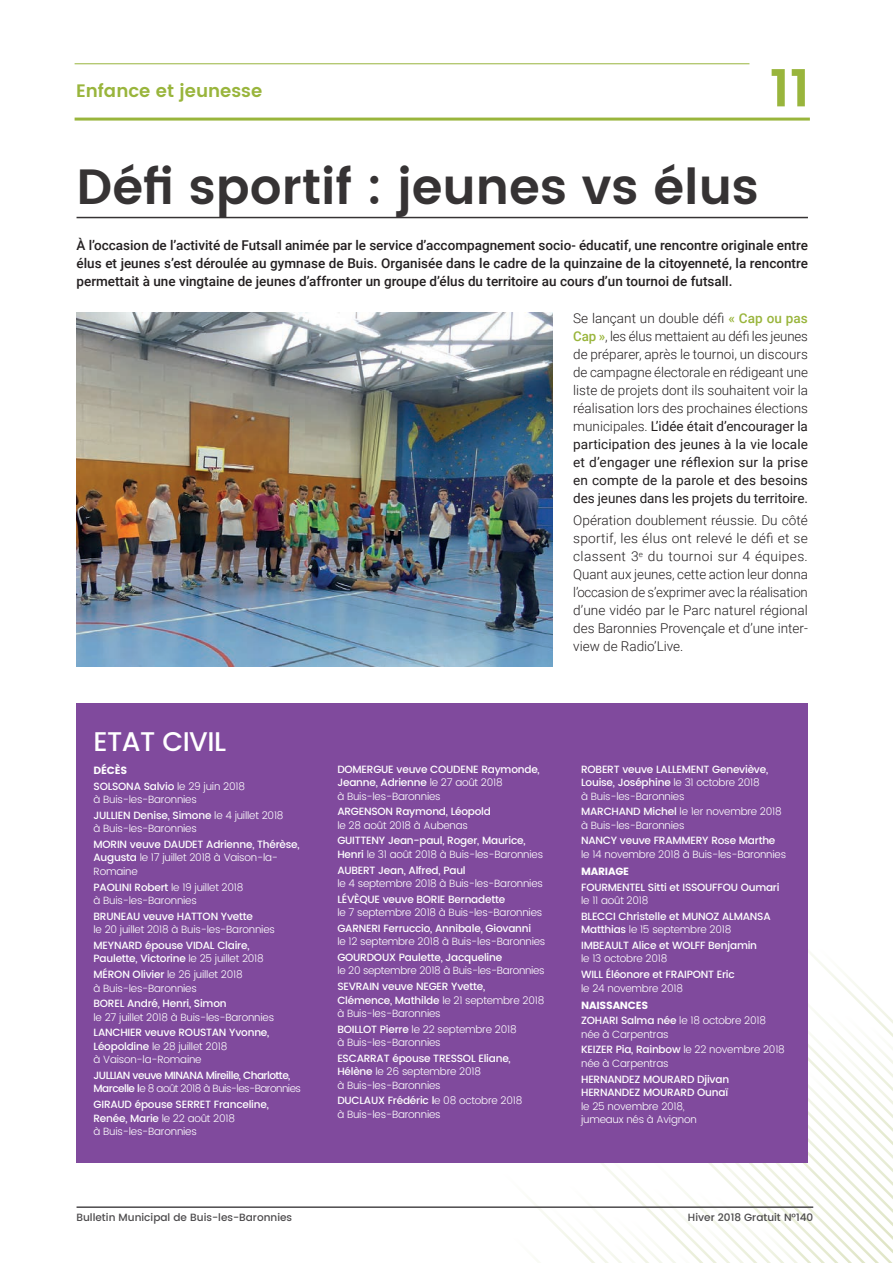
<style>
.page{position:relative;width:893px;height:1263px;background:#fff}
.page>*{position:absolute;margin:0;border:0;box-sizing:border-box;transform-origin:0 0}
.t1{font:600 52.5px "Poppins";color:#99b53c}
.t2{font:600 49.5px "Poppins";color:#363334}
.t3{font:500 27px "Poppins";letter-spacing:-.02em;color:#fff}
.t4{font:600 18px "Poppins";color:#99b53c}
.t5{font:300 13.5px/18px "Roboto";color:#231f20;text-align:justify}
.t6{font:500 13.5px/18px "Roboto";color:#231f20;text-align:justify}
.t7{font:500 10.5px/13.5px "Poppins";letter-spacing:-.02em;color:#fff}
.t8{font:300 10.5px/13.5px "Poppins";letter-spacing:-.02em;color:#fff}
.t9{font:500 10.5px/13.5px "Poppins";letter-spacing:-.05em;color:#fff}
.t10{font:500 10.5px "Poppins";color:#4c4a4c}
.t11{font:10.5px "Poppins";letter-spacing:-.02em;color:#fff}
.s1{font-weight:500;color:#99b53c}
.s2{font-weight:400}
.s3{font-weight:300}
.s4{font-weight:500}
</style>
<div class="page">
<svg style="left:503px;top:950px;width:390px;height:313px"></svg>
<hr style="left:75px;top:118px;width:735px;height:3px;background:#99b53c">
<hr style="left:77px;top:1206px;width:736px;height:2px;background:#4c4a4c">
<hr style="left:75px;top:64px;width:674px;height:1px;background:#99b53c">
<div style="left:77px;top:703px;width:731px;height:459px;background:#804a9d"></div>
<hr style="left:77px;top:217px;width:731px;height:1px;background:#363334">
<img style="left:77px;top:313px;width:476px;height:354px">
<h3 class="t4" style="left:76px;top:77px;width:188px">Enfance et jeunesse</h3>
<h1 class="t1" style="left:770px;top:49px;width:42px">11</h1>
<h2 class="t2" style="left:77px;top:150px;width:684px">Défi sportif : jeunes vs élus</h2>
<p class="t6" style="left:77px;top:236px;width:733px">À l’occasion de l’activité de Futsall animée par le service d’accompagnement socio- éducatif, une rencontre originale entre élus et jeunes s’est déroulée au gymnase de Buis. Organisée dans le cadre de la quinzaine de la citoyenneté, la rencontre permettait à une vingtaine de jeunes d’affronter un groupe d’élus du territoire au cours d’un tournoi de futsall.</p>
<p class="t5" style="left:573px;top:309px;width:236px">Se lançant un double défi <span class="s1">« Cap ou pas Cap »</span>, les élus mettaient au défi les jeunes de préparer, après le tournoi, un discours de campagne électorale en rédigeant une liste de projets dont ils souhaitent voir la réalisation lors des prochaines élections municipales. <span class="s2">L’idée était d’encourager la participation des jeunes à la vie locale et d’engager une réflexion sur la prise en compte de la parole et des besoins des jeunes dans les projets du territoire.</span></p>
<p class="t5" style="left:573px;top:511px;width:236px">Opération doublement réussie. Du côté sportif, les élus ont relevé le défi et se classent 3<sup>e</sup> du tournoi sur 4 équipes.<br>Quant aux jeunes, cette action leur donna l’occasion de s’exprimer avec la réalisation d’une vidéo par le Parc naturel régional des Baronnies Provençale et d’une inter&shy;view de Radio’Live.</p>
<h3 class="t3" style="left:94px;top:721px;width:134px">ETAT CIVIL</h3>
<p class="t7" style="left:94px;top:763px;width:153px;line-height:15.6px"><span class="s2">DÉCÈS<br></span>SOLSONA Salvio <span class="s3">le 29 juin 2018</span></p>
<p class="t8" style="left:94px;top:792px;width:191px;line-height:15.6px">à Buis-les-Baronnies<br><span class="s4">JULLIEN Denise, Simone</span> le 4 juillet 2018</p>
<p class="t8" style="left:94px;top:822px;width:105px">à Buis-les-Baronnies</p>
<p class="t7" style="left:94px;top:838px;width:208px">MORIN veuve DAUDET Adrienne, Thérèse,<br>Augusta <span class="s3">le 17 juillet 2018 à Vaison-la-<br>Romaine</span></p>
<p class="t8" style="left:94px;top:880px;width:151px"><span class="s4">PAOLINI Robert</span> le 19 juillet 2018 à Buis-les-Baronnies</p>
<p class="t7" style="left:94px;top:909px;width:161px">BRUNEAU veuve HATTON Yvette</p>
<p class="t8" style="left:94px;top:923px;width:183px">le 20 juillet 2018 à Buis-les-Baronnies</p>
<p class="t7" style="left:94px;top:939px;width:172px">MEYNARD épouse VIDAL Claire,<br>Paulette, Victorine <span class="s3">le 25 juillet 2018</span></p>
<p class="t8" style="left:94px;top:968px;width:151px"><span class="s4">MÉRON Olivier</span> le 26 juillet 2018 à Buis-les-Baronnies</p>
<p class="t7" style="left:94px;top:997px;width:135px">BOREL André, Henri, Simon</p>
<p class="t8" style="left:94px;top:1010px;width:182px">le 27 juillet 2018 à Buis-les-Baronnies</p>
<p class="t7" style="left:94px;top:1026px;width:177px">LANCHIER veuve ROUSTAN Yvonne,<br>Léopoldine <span class="s3">le 28 juillet 2018<br>à Vaison-la-Romaine</span></p>
<p class="t9" style="left:94px;top:1069px;width:209px">JULLIAN veuve MINANA Mireille, Charlotte,<br>Marcelle l<span class="s3">e 8 août 2018 à Buis-les-Baronnies</span></p>
<p class="t7" style="left:94px;top:1098px;width:177px">GIRAUD épouse SERRET Franceline,<br>Renée, Marie <span class="s3">le 22 août 2018<br>à Buis-les-Baronnies</span></p>
<p class="t7" style="left:337px;top:762px;width:204px">DOMERGUE veuve COUDENE Raymonde,<br>Jeanne, Adrienne <span class="s3">le 27 août 2018<br>à Buis-les-Baronnies</span></p>
<p class="t7" style="left:337px;top:805px;width:155px">ARGENSON Raymond, Léopold</p>
<p class="t8" style="left:337px;top:819px;width:132px">le 28 août 2018 à Aubenas</p>
<p class="t7" style="left:337px;top:834px;width:207px">GUITTENY Jean-paul, Roger, Maurice,<br>Henri <span class="s3">le 31 août 2018 à Buis-les-Baronnies</span></p>
<p class="t7" style="left:337px;top:863px;width:130px">AUBERT Jean, Alfred, Paul</p>
<p class="t8" style="left:337px;top:877px;width:207px">le 4 septembre 2018 à Buis-les-Baronnies</p>
<p class="t7" style="left:337px;top:892px;width:169px">LÉVÈQUE veuve BORIE Bernadette</p>
<p class="t8" style="left:337px;top:906px;width:206px">le 7 septembre 2018 à Buis-les-Baronnies</p>
<p class="t7" style="left:337px;top:921px;width:195px">GARNERI Ferruccio, Annibale, Giovanni</p>
<p class="t8" style="left:337px;top:935px;width:210px">le 12 septembre 2018 à Buis-les-Baronnies</p>
<p class="t7" style="left:337px;top:951px;width:166px">GOURDOUX Paulette, Jacqueline</p>
<p class="t8" style="left:337px;top:964px;width:209px">le 20 septembre 2018 à Buis-les-Baronnies</p>
<p class="t7" style="left:337px;top:980px;width:208px">SEVRAIN veuve NEGER Yvette,<br>Clémence, Mathilde <span class="s3">le 21 septembre 2018 à Buis-les-Baronnies</span></p>
<p class="t8" style="left:337px;top:1023px;width:181px"><span class="s4">BOILLOT Pierre</span> le 22 septembre 2018 à Buis-les-Baronnies</p>
<p class="t8" style="left:337px;top:1052px;width:175px"><span class="s4">ESCARRAT épouse TRESSOL Eliane,<br>Hélène</span> le 26 septembre 2018<br>à Buis-les-Baronnies</p>
<p class="t8" style="left:337px;top:1094px;width:187px"><span class="s4">DUCLAUX Frédéric l</span>e 08 octobre 2018 à Buis-les-Baronnies</p>
<p class="t7" style="left:581px;top:762px;width:189px">ROBERT veuve LALLEMENT Geneviève,<br>Louise, Joséphine <span class="s3">le 31 octobre 2018 à Buis-les-Baronnies</span></p>
<p class="t8" style="left:581px;top:805px;width:202px"><span class="s4">MARCHAND Michel</span> le 1er novembre 2018 à Buis-les-Baronnies</p>
<p class="t7" style="left:581px;top:834px;width:196px">NANCY veuve FRAMMERY Rose Marthe</p>
<p class="t8" style="left:581px;top:848px;width:207px">le 14 novembre 2018 à Buis-les-Baronnies</p>
<p class="t11" style="left:581px;top:865px;width:50px">MARIAGE</p>
<p class="t7" style="left:581px;top:880px;width:200px">FOURMENTEL Sitti et ISSOUFFOU Oumari</p>
<p class="t8" style="left:581px;top:894px;width:69px">le 11 août 2018</p>
<p class="t7" style="left:581px;top:910px;width:191px">BLECCI Christelle et MUNOZ ALMANSA<br>Matthias <span class="s3">le 15 septembre 2018</span></p>
<p class="t7" style="left:581px;top:939px;width:177px">IMBEAULT Alice et WOLFF Benjamin</p>
<p class="t8" style="left:581px;top:952px;width:88px">le 13 octobre 2018</p>
<p class="t7" style="left:581px;top:968px;width:155px">WILL Éléonore et FRAIPONT Eric</p>
<p class="t8" style="left:581px;top:981px;width:103px">le 24 novembre 2018</p>
<p class="t8" style="left:581px;top:997px;width:186px;line-height:15.6px"><span class="s2">NAISSANCES<br></span><span class="s4">ZOHARI Salma née</span> le 18 octobre 2018</p>
<p class="t8" style="left:581px;top:1027px;width:205px;line-height:15.6px">née à Carpentras<br><span class="s4">KEIZER Pia, Rainbow</span> le 22 novembre 2018</p>
<p class="t8" style="left:581px;top:1057px;width:89px">née à Carpentras</p>
<p class="t7" style="left:581px;top:1072px;width:150px">HERNANDEZ MOURARD Djivan<br>HERNANDEZ MOURARD Ounaï</p>
<p class="t8" style="left:581px;top:1099px;width:117px">le 25 novembre 2018, jumeaux nés à Avignon</p>
<p class="t10" style="left:77px;top:1209px;width:217px">Bulletin Municipal de Buis-les-Baronnies</p>
<p class="t10" style="left:688px;top:1209px;width:127px">Hiver 2018 Gratuit N°140</p>
</div>
